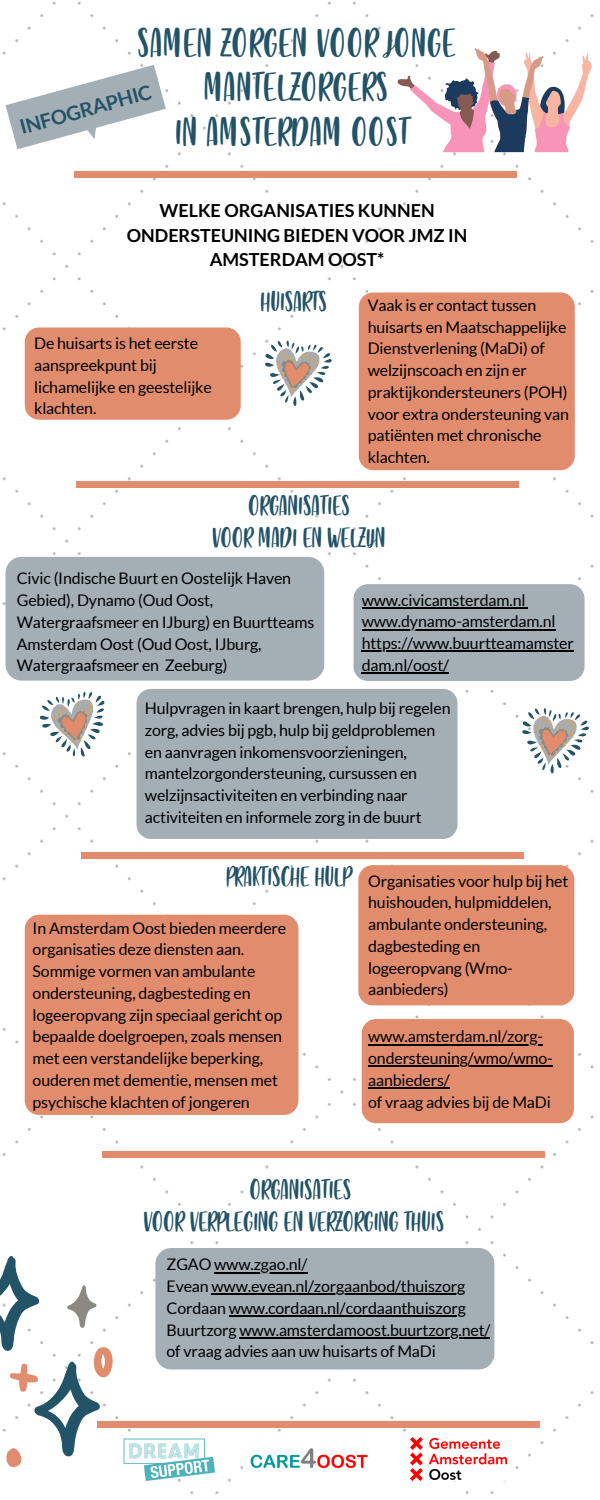
<style>
.page{position:relative;width:600px;height:1500px;background:#fff}
.page>*{position:absolute;margin:0;border:0;box-sizing:border-box;transform-origin:0 0}
.t1{font:45px/44.2px "Strawberry Blossom";letter-spacing:.02em;color:#235366;text-align:center}
.t2{font:31.5px "Strawberry Blossom";color:#235366}
.t3{font:700 20px "Lato";color:#235366}
.t4{font:700 18px/24.8px "Lato";color:#000;text-align:center}
.t5{font:16px/21.8px "Lato";letter-spacing:-.01em;color:#000}
</style>
<div class="page">
<img style="left:2px;top:1px;width:592px;height:1494px">
<div style="left:74px;top:172px;width:442px;height:6px;background:#e28c6e"></div>
<div style="left:98px;top:1421px;width:442px;height:6px;background:#e28c6e"></div>
<img style="left:123px;top:1437px;width:92px;height:44px">
<svg style="left:398px;top:48px;width:194px;height:104px"></svg>
<img style="left:243px;top:1440px;width:132px;height:38px">
<svg style="left:0;top:1256px;width:113px;height:213px"></svg>
<div style="left:362px;top:1019px;width:212px;height:104px;background:#e28c6e;border-radius:14px"></div>
<svg style="left:256px;top:334px;width:79px;height:79px"></svg>
<svg style="left:513px;top:702px;width:79px;height:79px"></svg>
<svg style="left:37px;top:689px;width:74px;height:74px"></svg>
<img style="left:411px;top:1437px;width:95px;height:43px">
<div style="left:6px;top:557px;width:318px;height:124px;background:#a3aeb5;border-radius:16px"></div>
<div style="left:359px;top:292px;width:216px;height:178px;background:#e28c6e;border-radius:14px"></div>
<div style="left:25px;top:327px;width:216px;height:93px;background:#e28c6e;border-radius:14px"></div>
<div style="left:137px;top:689px;width:321px;height:150px;background:#a3aeb5;border-radius:14px"></div>
<div style="left:25px;top:915px;width:273px;height:200px;background:#e28c6e;border-radius:14px"></div>
<div style="left:354px;top:584px;width:231px;height:97px;background:#a3aeb5;border-radius:14px"></div>
<div style="left:358px;top:865px;width:216px;height:140px;background:#e28c6e;border-radius:14px"></div>
<div style="left:155px;top:1248px;width:339px;height:121px;background:#a3aeb5;border-radius:16px"></div>
<div style="left:76px;top:482px;width:442px;height:6px;background:#e28c6e"></div>
<div style="left:81px;top:852px;width:442px;height:6px;background:#e28c6e"></div>
<div style="left:103px;top:1151px;width:442px;height:6px;background:#e28c6e"></div>
<svg style="left:5px;top:65px;width:164px;height:95px"></svg>
<hr style="left:214px;top:1272px;width:93px;height:1px;background:#000">
<hr style="left:212px;top:1294px;width:253px;height:1px;background:#000">
<hr style="left:229px;top:1315px;width:237px;height:2px;background:#000">
<hr style="left:240px;top:1337px;width:250px;height:2px;background:#000">
<hr style="left:362px;top:607px;width:163px;height:2px;background:#000">
<hr style="left:362px;top:629px;width:193px;height:1px;background:#000">
<hr style="left:362px;top:651px;width:212px;height:1px;background:#000">
<hr style="left:362px;top:672px;width:87px;height:2px;background:#000">
<hr style="left:368px;top:1044px;width:175px;height:1px;background:#000">
<hr style="left:368px;top:1066px;width:185px;height:1px;background:#000">
<hr style="left:368px;top:1087px;width:82px;height:2px;background:#000">
<p class="t1" style="left:138px;top:22px;width:320px">SAMEN ZORGEN VOOR JONGE<br>MANTELZORGERS</p>
<p class="t1" style="left:175px;top:110px;width:236px">IN AMSTERDAM OOST</p>
<p class="t3" style="left:17px;top:115px;width:137px;rotate:-15deg">INFOGRAPHIC</p>
<p class="t4" style="left:127px;top:198px;width:342px">WELKE ORGANISATIES KUNNEN<br>ONDERSTEUNING BIEDEN VOOR JMZ IN</p>
<p class="t4" style="left:210px;top:247px;width:176px">AMSTERDAM OOST*</p>
<p class="t5" style="left:34px;top:332px;width:179px">De huisarts is het eerste aanspreekpunt bij lichamelijke en geestelijke klachten.</p>
<p class="t2" style="left:261px;top:286px;width:68px">HUISARTS</p>
<p class="t5" style="left:368px;top:294px;width:200px">Vaak is er contact tussen huisarts en Maatschappelijke<br>Dienstverlening (MaDi) of</p>
<p class="t5" style="left:368px;top:359px;width:203px">welzijnscoach en zijn er praktijkondersteuners (POH) voor extra ondersteuning van patiënten met chronische klachten.</p>
<p class="t2" style="left:249px;top:490px;width:103px">ORGANISATIES</p>
<p class="t2" style="left:213px;top:522px;width:175px">VOOR MADI EN WELZIJN</p>
<p class="t5" style="left:17px;top:567px;width:299px">Civic (Indische Buurt en Oostelijk Haven Gebied), Dynamo (Oud Oost, Watergraafsmeer en IJburg) en Buurtteams Amsterdam Oost (Oud Oost, IJburg, Watergraafsmeer en Zeeburg)</p>
<p class="t5" style="left:362px;top:588px;width:165px">www.civicamsterdam.nl</p>
<p class="t5" style="left:362px;top:610px;width:195px">www.dynamo-amsterdam.nl</p>
<p class="t5" style="left:362px;top:632px;width:214px">https://www.buurtteamamster dam.nl/oost/</p>
<p class="t5" style="left:145px;top:697px;width:307px">Hulpvragen in kaart brengen, hulp bij regelen zorg, advies bij pgb, hulp bij geldproblemen</p>
<p class="t5" style="left:145px;top:741px;width:278px">en aanvragen inkomensvoorzieningen, mantelzorgondersteuning, cursussen en welzijnsactiviteiten en verbinding naar activiteiten en informele zorg in de buurt</p>
<p class="t2" style="left:227px;top:861px;width:127px">PRAKTISCHE HULP</p>
<p class="t5" style="left:33px;top:917px;width:255px">In Amsterdam Oost bieden meerdere organisaties deze diensten aan.<br>Sommige vormen van ambulante ondersteuning, dagbesteding en logeeropvang zijn speciaal gericht op bepaalde doelgroepen, zoals mensen met een verstandelijke beperking, ouderen met dementie, mensen met psychische klachten of jongeren</p>
<p class="t5" style="left:368px;top:870px;width:202px">Organisaties voor hulp bij het huishouden, hulpmiddelen,</p>
<p class="t5" style="left:368px;top:913px;width:181px">ambulante ondersteuning, dagbesteding en logeeropvang (Wmo&shy;aanbieders)</p>
<p class="t5" style="left:368px;top:1025px;width:186px">www.amsterdam.nl/zorg&shy;ondersteuning/wmo/wmo&shy;aanbieders/</p>
<p class="t5" style="left:368px;top:1091px;width:184px">of vraag advies bij de MaDi</p>
<p class="t2" style="left:250px;top:1175px;width:103px">ORGANISATIES</p>
<p class="t2" style="left:144px;top:1206px;width:302px">VOOR VERPLEGING EN VERZORGING THUIS</p>
<p class="t5" style="left:167px;top:1253px;width:142px">ZGAO www.zgao.nl/</p>
<p class="t5" style="left:167px;top:1275px;width:300px">Evean www.evean.nl/zorgaanbod/thuiszorg</p>
<p class="t5" style="left:167px;top:1297px;width:301px">Cordaan www.cordaan.nl/cordaanthuiszorg</p>
<p class="t5" style="left:167px;top:1319px;width:326px">Buurtzorg www.amsterdamoost.buurtzorg.net/</p>
<p class="t5" style="left:167px;top:1340px;width:271px">of vraag advies aan uw huisarts of MaDi</p>
</div>
